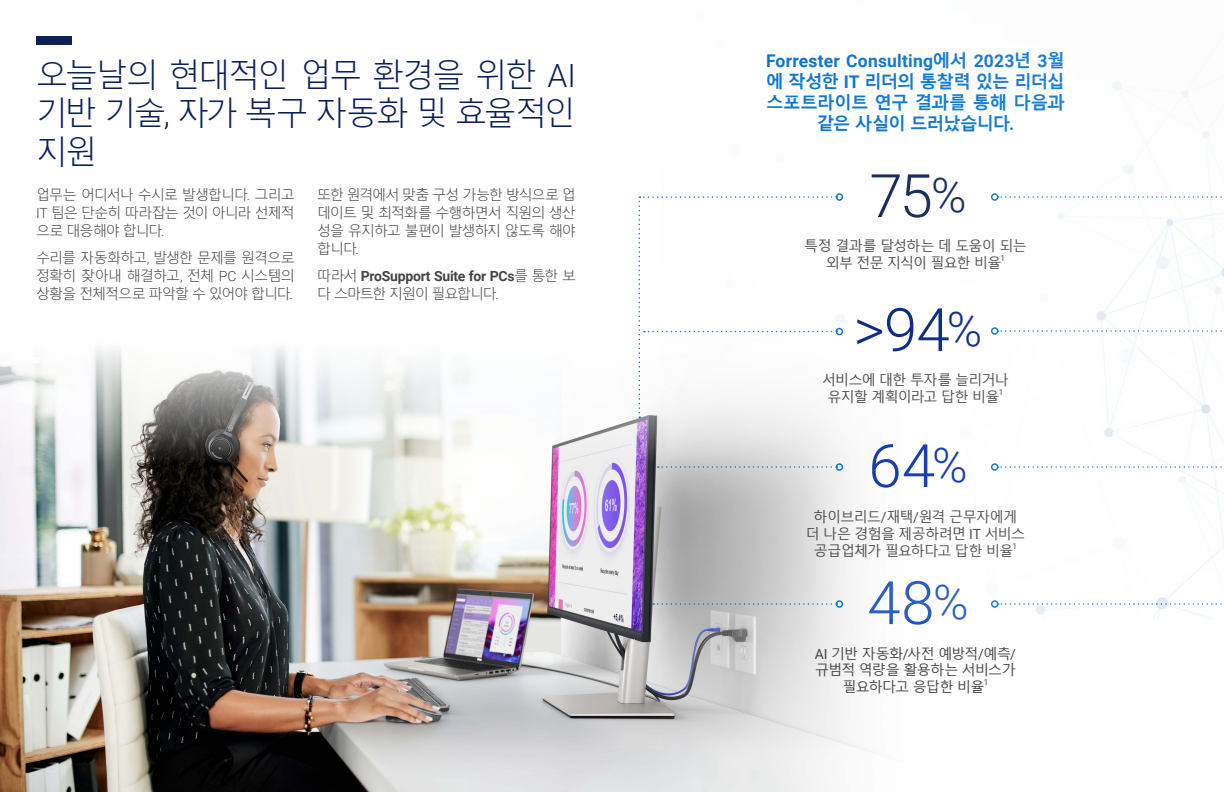
<style>
.page{position:relative;width:1224px;height:792px;background:#fff}
.page>*{position:absolute;margin:0;border:0;box-sizing:border-box;transform-origin:0 0}
.t1{font:300 60px "Roboto";color:#00227f}
.t2{font:300 60px "Roboto";color:#0d2155}
.t3{font:300 60px "Roboto";color:#0c32a4}
.t4{font:300 60px "Roboto";color:#1d56c0}
.段落样式4{font:300 32px/38.4px "Malgun Gothic";letter-spacing:-.06em;color:#0d2155;text-align:justify}
.t5{font:700 17.5px/21px "Malgun Gothic";letter-spacing:-.045em;color:#0672cb;text-align:center}
.t6{font:300 14px/18px "Malgun Gothic";letter-spacing:-.07em;color:#444;text-align:justify}
.t7{font:14px/16.8px "Malgun Gothic";letter-spacing:-.05em;color:#444;text-align:center}
.t8{font:700 14px/17.9px "Roboto";letter-spacing:-.02em;color:#444}
.t9{font:8.2px "Roboto";color:#444}
.s1{font-family:"Roboto"}
.s2{font-family:"Malgun Gothic";font-weight:300}
.s3{font-weight:300}
.s4{font-size:48px}
</style>
<div class="page">
<img style="left:0;top:347px;width:602px;height:445px">
<img style="left:602px;top:81px;width:622px;height:711px">
<div style="left:36px;top:36px;width:36px;height:9px;background:#0d2155"></div>
<p class="段落样式4" style="left:36px;top:57px;width:541px">오늘날의 현대적인 업무 환경을 위한 <span class="s1">AI </span>기반 기술<span class="s1">,</span> 자가 복구 자동화 및 효율적인 지원</p>
<p class="t6" style="left:36px;top:186px;width:260px">업무는 어디서나 수시로 발생합니다<span class="s1">.</span> 그리고 <span class="s1">IT</span> 팀은 단순히 따라잡는 것이 아니라 선제적 으로 대응해야 합니다<span class="s1">.</span></p>
<p class="t6" style="left:36px;top:249px;width:260px">수리를 자동화하고<span class="s1">,</span> 발생한 문제를 원격으로 정확히 찾아내 해결하고<span class="s1">,</span> 전체 <span class="s1">PC</span> 시스템의 상황을 전체적으로 파악할 수 있어야 합니다<span class="s1">.</span></p>
<p class="t6" style="left:317px;top:186px;width:260px">또한 원격에서 맞춤 구성 가능한 방식으로 업 데이트 및 최적화를 수행하면서 직원의 생산 성을 유지하고 불편이 발생하지 않도록 해야 합니다<span class="s1">.</span></p>
<p class="t8" style="left:317px;top:267px;width:260px"><span class="s2">따라서</span> ProSupport Suite for PCs<span class="s2">를 통한 보 다 스마트한 지원이 필요합니다</span><span class="s3">.</span></p>
<p class="t5" style="left:766px;top:50px;width:300px"><span class="s1">Forrester Consulting</span>에서 <span class="s1">2023</span>년 <span class="s1">3</span>월 에 작성한 <span class="s1">IT</span> 리더의 통찰력 있는 리더십 스포트라이트 연구 결과를 통해 다음과 같은 사실이 드러났습니다<span class="s1">.</span></p>
<p class="t2" style="left:869px;top:154px;width:99px">75<span class="s4">%</span></p>
<p class="t7" style="left:804px;top:238px;width:224px">특정 결과를 달성하는 데 도움이 되는 외부 전문 지식이 필요한 비율</p>
<p class="t9" style="left:1001px;top:253px;width:6px">1</p>
<p class="t1" style="left:854px;top:288px;width:130px">&gt;94<span class="s4">%</span></p>
<p class="t7" style="left:822px;top:372px;width:188px">서비스에 대한 투자를 늘리거나 유지할 계획이라고 답한 비율</p>
<p class="t9" style="left:999px;top:387px;width:6px">1</p>
<p class="t3" style="left:868px;top:424px;width:101px">64<span class="s4">%</span></p>
<p class="t7" style="left:806px;top:509px;width:221px">하이브리드<span class="s1">/</span>재택<span class="s1">/</span>원격 근무자에게 더 나은 경험을 제공하려면 <span class="s1">IT</span> 서비스 공급업체가 필요하다고 답한 비율</p>
<p class="t9" style="left:1013px;top:540px;width:6px">1</p>
<p class="t4" style="left:867px;top:561px;width:103px">48<span class="s4">%</span></p>
<p class="t7" style="left:815px;top:645px;width:203px"><span class="s1">AI</span> 기반 자동화<span class="s1">/</span>사전 예방적<span class="s1">/</span>예측<span class="s1">/ </span>규범적 역량을 활용하는 서비스가 필요하다고 응답한 비율</p>
<p class="t9" style="left:984px;top:677px;width:6px">1</p>
</div>
